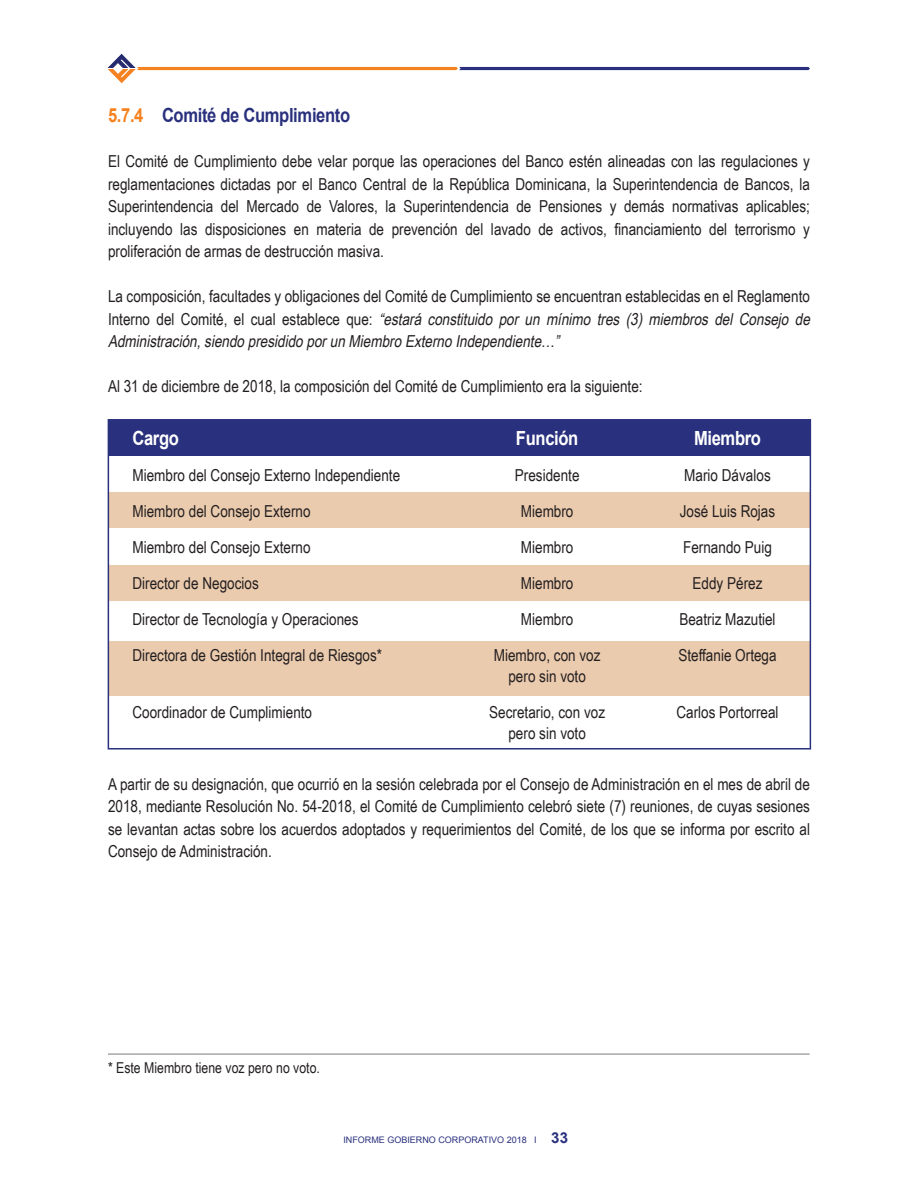
<style>
.page{position:relative;width:918px;height:1188px;background:#fff}
.page>*{position:absolute;margin:0;border:0;box-sizing:border-box;transform-origin:0 0}
.t1{font:700 19.5px "Arial";letter-spacing:-.02em;color:#29307d;scale:.85 1}
.t2{font:700 19.5px "Arial";letter-spacing:-.02em;color:#fff;scale:.85 1}
.t3{font:16.5px/36px "Arial Narrow";color:#231f20;text-align:center}
.t4{font:15px "Arial Narrow";color:#231f20}
.t5{font:9px "Arial";color:#29307d}
.s1{color:#f58220}
.s2{font-style:italic}
.s3{font-weight:700;font-size:15px}
</style>
<div class="page">
<svg style="left:107px;top:54px;width:703px;height:29px"></svg>
<div style="left:108px;top:492px;width:702px;height:36px;background:#ebcbae"></div>
<div style="left:108px;top:565px;width:702px;height:36px;background:#ebcbae"></div>
<div style="left:108px;top:641px;width:702px;height:55px;background:#ebcbae"></div>
<div style="left:108px;top:420px;width:702px;height:36px;background:#29307d"></div>
<hr style="left:108px;top:1054px;width:702px;height:1px;background:#231f20">
<div style="left:108px;top:419px;width:703px;height:331px;border:2px solid #29307d"></div>
<p class="t1" style="left:108px;top:102px;width:287px"><span class="s1">5.7.4</span> Comité de Cumplimiento</p>
<p class="t3" style="left:108px;top:150px;width:704px;line-height:22.5px;text-align:justify">El Comité de Cumplimiento debe velar porque las operaciones del Banco estén alineadas con las regulaciones y reglamentaciones dictadas por el Banco Central de la República Dominicana, la Superintendencia de Bancos, la Superintendencia del Mercado de Valores, la Superintendencia de Pensiones y demás normativas aplicables; incluyendo las disposiciones en materia de prevención del lavado de activos, financiamiento del terrorismo y proliferación de armas de destrucción masiva.</p>
<p class="t3" style="left:108px;top:285px;width:707px;line-height:22.5px;text-align:left">La composición, facultades y obligaciones del Comité de Cumplimiento se encuentran establecidas en el Reglamento<br>I n t e r n o d e l C o m i t é , e l c u a l e s t a b l e c e q u e : <span class="s2">“estará constituido por un mínimo tres (3) miembros del Consejo de<br>Administración,siendopresididoporunMiembroExternoIndependiente…”</span></p>
<p class="t3" style="left:108px;top:368px;width:536px">Al 31 de diciembre de 2018, la composición del Comité de Cumplimiento era la siguiente:</p>
<p class="t2" style="left:132px;top:425px;width:56px">Cargo</p>
<p class="t3" style="left:132px;top:457px;width:269px;text-align:left">Miembro del Consejo Externo Independiente Miembro del Consejo Externo<br>Miembro del Consejo Externo<br>Director de Negocios<br>Director de Tecnología y Operaciones Directora de Gestión Integral de Riesgos*</p>
<p class="t3" style="left:132px;top:694px;width:181px">Coordinador de Cumplimiento</p>
<p class="t2" style="left:516px;top:425px;width:75px">Función</p>
<p class="t3" style="left:494px;top:457px;width:108px">Presidente<br>Miembro<br>Miembro<br>Miembro<br>Miembro<br>Miembro, con voz</p>
<p class="t3" style="left:489px;top:658px;width:117px">pero sin voto<br>Secretario, con voz</p>
<p class="t3" style="left:508px;top:715px;width:79px">pero sin voto</p>
<p class="t2" style="left:694px;top:425px;width:80px">Miembro</p>
<p class="t3" style="left:678px;top:457px;width:100px">Mario Dávalos<br>José Luis Rojas<br>Fernando Puig<br>Eddy Pérez<br>Beatriz Mazutiel<br>Steffanie Ortega</p>
<p class="t3" style="left:676px;top:694px;width:104px">Carlos Portorreal</p>
<p class="t3" style="left:108px;top:772px;width:704px;line-height:22.5px;text-align:justify">A partir de su designación, que ocurrió en la sesión celebrada por el Consejo de Administración en el mes de abril de 2018, mediante Resolución No. 54-2018, el Comité de Cumplimiento celebró siete (7) reuniones, de cuyas sesiones se levantan actas sobre los acuerdos adoptados y requerimientos del Comité, de los que se informa por escrito al Consejo de Administración.</p>
<p class="t4" style="left:108px;top:1056px;width:213px">* Este Miembro tiene voz pero no voto.</p>
<p class="t5" style="left:343px;top:1134px;width:226px">INFORME GOBIERNO CORPORATIVO 2018 I <span class="s3">33</span></p>
</div>
